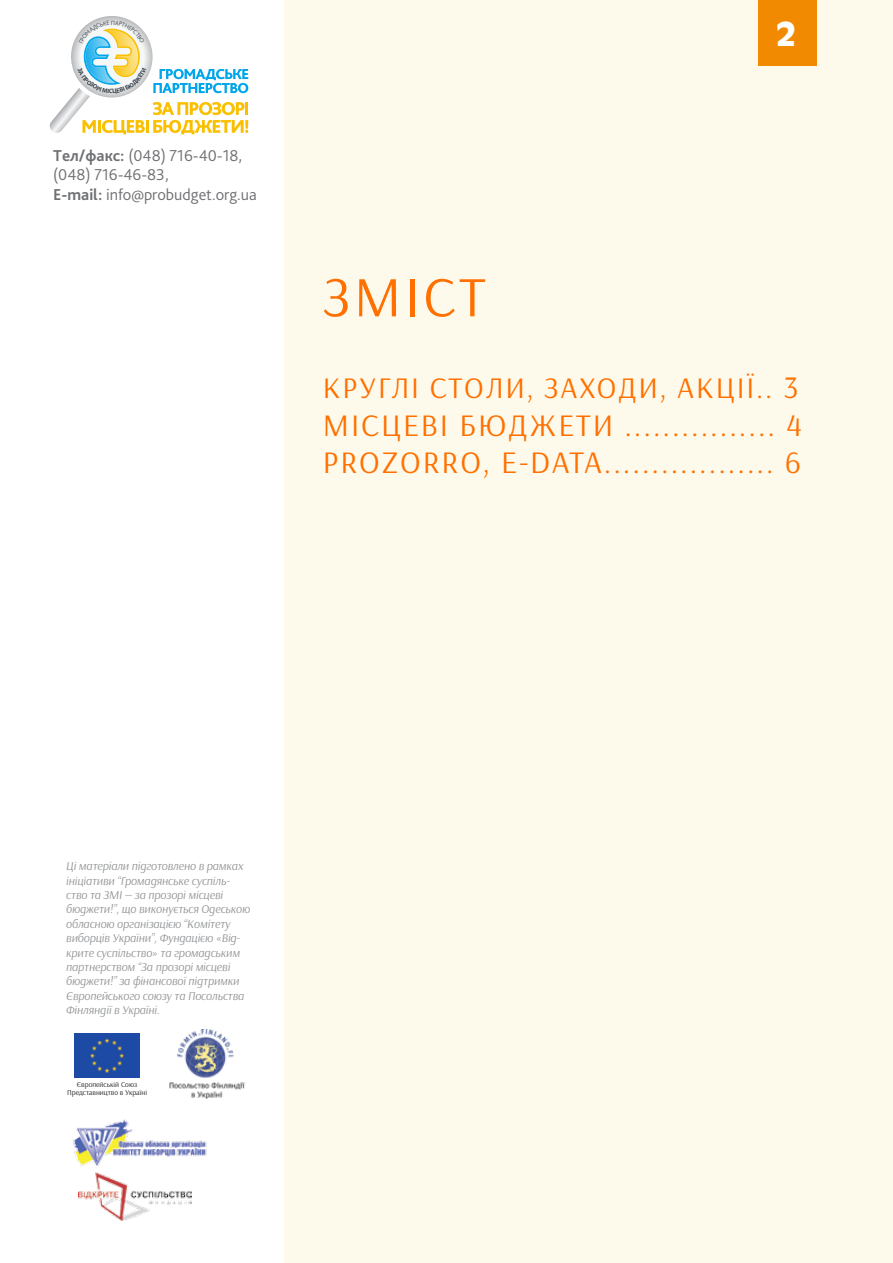
<style>
.page{position:relative;width:893px;height:1263px;background:#fff}
.page>*{position:absolute;margin:0;border:0;box-sizing:border-box;transform-origin:0 0}
.t1{font:57px "Arsenal";letter-spacing:.06em;color:#ff7000}
.t2{font:31.5px/37.8px "Arsenal";letter-spacing:.06em;color:#ff7000}
.t3{font:700 31.5px "Antique Olive";color:#fff}
.t4{font:30px "Arsenal";letter-spacing:.06em;color:#ff7000}
.t5{font:300 16.5px/19.8px "Bliss Pro";color:#6f7073}
.t6{font:italic 12px/14.4px "Arsenal";letter-spacing:-.01em;color:#939598}
.t7{font:7.5px/8.6px "Arsenal";color:#000;text-align:center}
.s1{font-weight:700}
.s2{font-size:31.5px}
</style>
<div class="page">
<div style="left:284px;top:0;width:609px;height:1263px;background:#fefaeb"></div>
<img style="left:169px;top:1030px;width:76px;height:69px">
<img style="left:75px;top:1034px;width:65px;height:43px">
<img style="left:73px;top:1119px;width:134px;height:47px">
<img style="left:79px;top:1173px;width:112px;height:47px">
<div style="left:758px;top:0;width:58px;height:66px;background:#f18a01"></div>
<svg style="left:49px;top:16px;width:199px;height:118px"></svg>
<h3 class="t5" style="left:53px;top:145px;width:205px"><span class="s1">Тел/факс:</span> (048) 716-40-18, (048) 716-46-83,<br><span class="s1">Е-mail:</span> info@probudget.org.ua</h3>
<h1 class="t1" style="left:323px;top:262px;width:164px">ЗМІСТ</h1>
<h2 class="t3" style="left:775px;top:14px;width:22px">2</h2>
<h3 class="t4" style="left:323px;top:369px;width:477px">КРУГЛІ СТОЛИ, ЗАХОДИ, АКЦІЇ.. <span class="s2">3</span></h3>
<h2 class="t2" style="left:323px;top:406px;width:480px">МІСЦЕВІ БЮДЖЕТИ ................ 4<br>PROZORRO, E-DATA.................. 6</h2>
<p class="t6" style="left:66px;top:859px;width:186px">Ці матеріали підготовлено в рамках ініціативи “Громадянське суспіль&shy;ство та ЗМІ — за прозорі місцеві бюджети!”, що виконується Одеською обласною організацією “Комітету виборців України”, Фундацією «Від&shy;крите суспільство» та громадським партнерством “За прозорі місцеві бюджети!” за фінансової підтримки Європейського союзу та Посольства Фінляндії в Україні.</p>
<p class="t7" style="left:67px;top:1080px;width:81px">Європейській Союз<br>Представництво в Україні</p>
</div>
